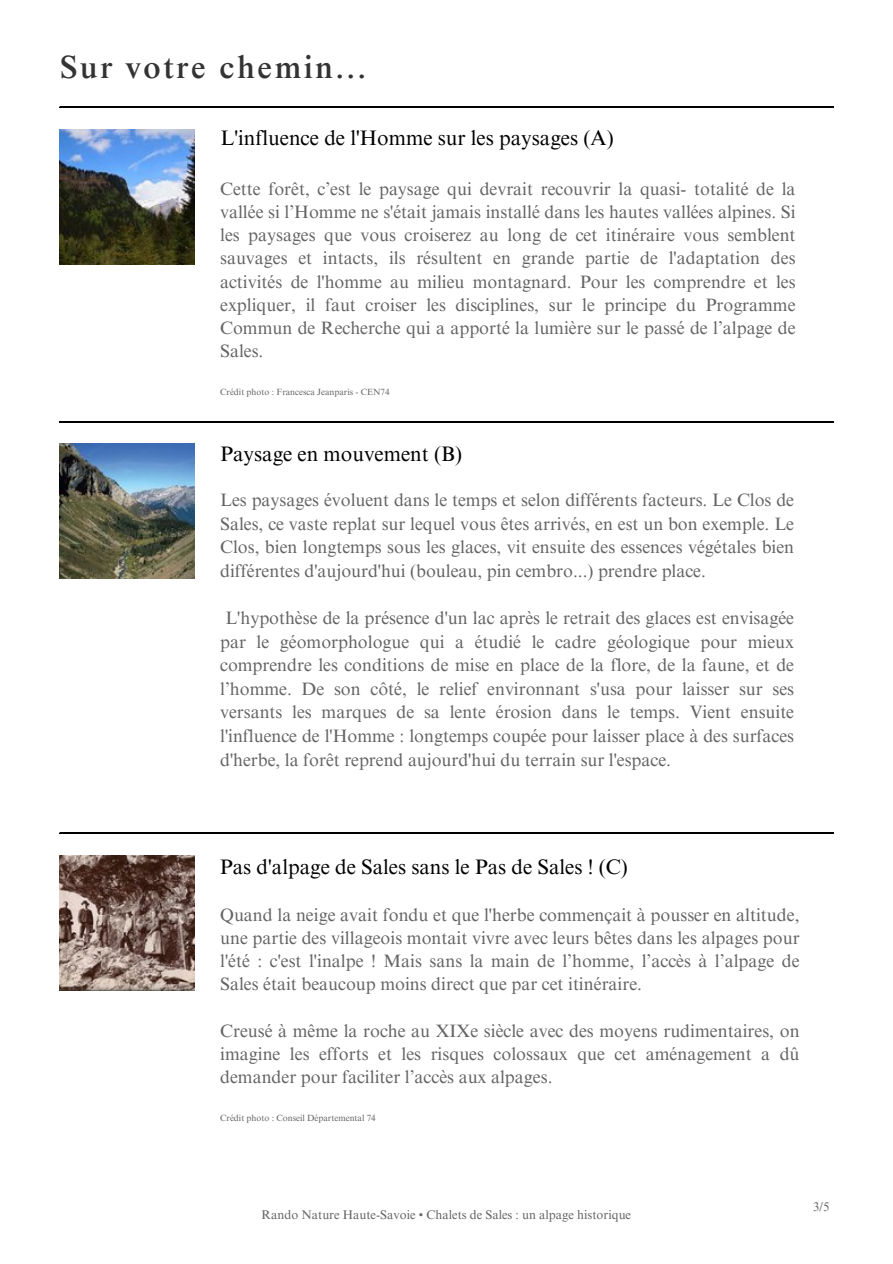
<style>
.page{position:relative;width:893px;height:1264px;background:#fff}
.page>*{position:absolute;margin:0;border:0;box-sizing:border-box;transform-origin:0 0}
.t1{font:500 32.25px "Times NRMT Pro";letter-spacing:.075em;color:#333}
.t2{font:21px "Times NRMT Pro";color:#000}
.t3{font:18px/23.1px "Times NRMT Pro";color:#646464;text-align:justify}
.t4{font:12.6px "Times NRMT Pro";color:#646464}
.t5{font:9px "Times NRMT Pro";color:#646464}
</style>
<div class="page">
<svg style="left:60px;top:107px;width:773px;height:1px"></svg>
<svg style="left:60px;top:421px;width:773px;height:1px"></svg>
<hr style="left:60px;top:832px;width:773px;height:2px;background:#000">
<img style="left:60px;top:129px;width:135px;height:135px">
<img style="left:60px;top:443px;width:135px;height:135px">
<img style="left:60px;top:855px;width:135px;height:135px">
<p class="t1" style="left:60px;top:55px;width:308px">Sur votre chemin...</p>
<p class="t2" style="left:220px;top:130px;width:395px">L'influence de l'Homme sur les paysages (A)</p>
<p class="t3" style="left:220px;top:179px;width:577px">Cette forêt, c’est le paysage qui devrait recouvrir la quasi- totalité de la vallée si l’Homme ne s'était jamais installé dans les hautes vallées alpines. Si les paysages que vous croiserez au long de cet itinéraire vous semblent sauvages et intacts, ils résultent en grande partie de l'adaptation des activités de l'homme au milieu montagnard. Pour les comprendre et les expliquer, il faut croiser les disciplines, sur le principe du Programme Commun de Recherche qui a apporté la lumière sur le passé de l’alpage de Sales.</p>
<p class="t5" style="left:220px;top:389px;width:171px">Crédit photo : Francesca Jeanparis - CEN74</p>
<p class="t2" style="left:220px;top:446px;width:243px">Paysage en mouvement (B)</p>
<p class="t3" style="left:220px;top:490px;width:575px;line-height:23.5px">Les paysages évoluent dans le temps et selon différents facteurs. Le Clos de Sales, ce vaste replat sur lequel vous êtes arrivés, en est un bon exemple. Le Clos, bien longtemps sous les glaces, vit ensuite des essences végétales bien différentes d'aujourd'hui (bouleau, pin cembro...) prendre place.</p>
<p class="t3" style="left:220px;top:608px;width:575px;line-height:23.5px">L'hypothèse de la présence d'un lac après le retrait des glaces est envisagée par le géomorphologue qui a étudié le cadre géologique pour mieux comprendre les conditions de mise en place de la flore, de la faune, et de l’homme. De son côté, le relief environnant s'usa pour laisser sur ses versants les marques de sa lente érosion dans le temps. Vient ensuite l'influence de l'Homme : longtemps coupée pour laisser place à des surfaces d'herbe, la forêt reprend aujourd'hui du terrain sur l'espace.</p>
<p class="t2" style="left:220px;top:858px;width:409px">Pas d'alpage de Sales sans le Pas de Sales ! (C)</p>
<p class="t3" style="left:220px;top:905px;width:581px">Quand la neige avait fondu et que l'herbe commençait à pousser en altitude, une partie des villageois montait vivre avec leurs bêtes dans les alpages pour l'été : c'est l'inalpe ! Mais sans la main de l’homme, l’accès à l’alpage de Sales était beaucoup moins direct que par cet itinéraire.</p>
<p class="t3" style="left:220px;top:1021px;width:581px">Creusé à même la roche au XIXe siècle avec des moyens rudimentaires, on imagine les efforts et les risques colossaux que cet aménagement a dû demander pour faciliter l’accès aux alpages.</p>
<p class="t5" style="left:220px;top:1114px;width:157px">Crédit photo : Conseil Départemental 74</p>
<p class="t4" style="left:261px;top:1209px;width:371px">Rando Nature Haute-Savoie • Chalets de Sales : un alpage historique</p>
<p class="t4" style="left:813px;top:1202px;width:18px">3/5</p>
</div>
